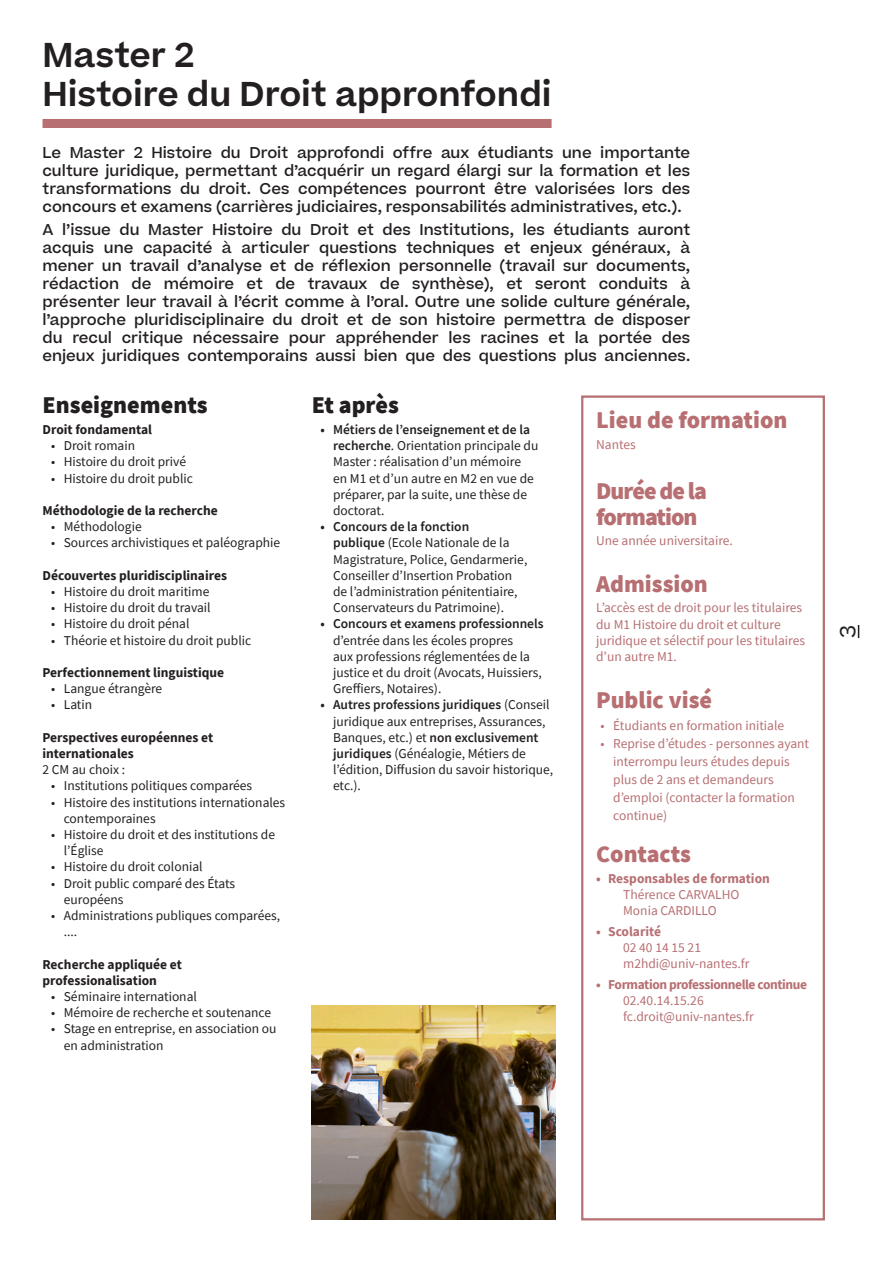
<style>
.page{position:relative;width:893px;height:1263px;background:#fff}
.page>*{position:absolute;margin:0;border:0;box-sizing:border-box;transform-origin:0 0}
.Titre{font:600 33px/39.6px "Beatrice";color:#231f20}
.sous-titre_encadré{font:900 24px "Source Sans Pro";color:#b76f72}
.sous-titre{font:900 24px "Source Sans Pro";color:#231f20}
.texte_encadré{font:900 24px/25.5px "Source Sans Pro";letter-spacing:-.04em;color:#b76f72}
.texte{font:21px "Beatrice";color:#231f20}
.t1{font:500 15px/18px "Beatrice";color:#231f20;text-align:justify}
.t2{font:13.5px/16.2px "Source Sans Pro";color:#231f20}
.texte_encadré-2{font:13.5px/16.2px "Source Sans Pro";color:#b76f72}
.t3{font:700 13.5px/16.2px "Source Sans Pro";color:#231f20}
.s1{font-weight:400}
.s2{font-weight:600}
.s3{font-weight:700}
</style>
<div class="page">
<img style="left:312px;top:1006px;width:244px;height:213px">
<svg style="left:858px;top:625px;width:1px;height:13px"></svg>
<div style="left:581px;top:395px;width:244px;height:825px;border:2px solid #b76f72"></div>
<div style="left:43px;top:119px;width:509px;height:9px;background:#b76f72"></div>
<p class="Titre" style="left:43px;top:35px;width:511px">Master 2<br>Histoire du Droit appronfondi</p>
<p class="t1" style="left:43px;top:144px;width:649px">Le Master 2 Histoire du Droit approfondi offre aux étudiants une importante culture juridique, permettant d’acquérir un regard élargi sur la formation et les transformations du droit. Ces compétences pourront être valorisées lors des concours et examens (carrières judiciaires, responsabilités administratives, etc.).</p>
<p class="t1" style="left:43px;top:220px;width:649px">A l’issue du Master Histoire du Droit et des Institutions, les étudiants auront acquis une capacité à articuler questions techniques et enjeux généraux, à mener un travail d’analyse et de réflexion personnelle (travail sur documents, rédaction de mémoire et de travaux de synthèse), et seront conduits à présenter leur travail à l’écrit comme à l’oral. Outre une solide culture générale, l’approche pluridisciplinaire du droit et de son histoire permettra de disposer du recul critique nécessaire pour appréhender les racines et la portée des enjeux juridiques contemporains aussi bien que des questions plus anciennes.</p>
<p class="sous-titre" style="left:43px;top:389px;width:167px">Enseignements</p>
<p class="t3" style="left:43px;top:421px;width:111px">Droit fondamental</p>
<p class="t2" style="left:51px;top:437px;width:86px">• Droit romain</p>
<p class="t2" style="left:51px;top:454px;width:137px">• Histoire du droit privé</p>
<p class="t2" style="left:51px;top:470px;width:143px">• Histoire du droit public</p>
<p class="t3" style="left:43px;top:502px;width:177px">Méthodologie de la recherche</p>
<p class="t2" style="left:51px;top:518px;width:92px">• Méthodologie</p>
<p class="t2" style="left:51px;top:535px;width:231px">• Sources archivistiques et paléographie</p>
<p class="t3" style="left:43px;top:567px;width:186px">Découvertes pluridisciplinaires</p>
<p class="t2" style="left:51px;top:583px;width:160px">• Histoire du droit maritime</p>
<p class="t2" style="left:51px;top:599px;width:161px">• Histoire du droit du travail</p>
<p class="t2" style="left:51px;top:616px;width:140px">• Histoire du droit pénal</p>
<p class="t2" style="left:51px;top:632px;width:202px">• Théorie et histoire du droit public</p>
<p class="t3" style="left:43px;top:664px;width:183px">Perfectionnement linguistique</p>
<p class="t2" style="left:51px;top:680px;width:113px">• Langue étrangère</p>
<p class="t2" style="left:51px;top:697px;width:43px">• Latin</p>
<p class="t3" style="left:43px;top:729px;width:172px">Perspectives européennes et internationales<br><span class="s1">2 CM au choix :</span></p>
<p class="t2" style="left:51px;top:778px;width:203px">• Institutions politiques comparées</p>
<p class="t2" style="left:64px;top:794px;width:223px;text-indent:-13px">• Histoire des institutions internationales contemporaines</p>
<p class="t2" style="left:64px;top:826px;width:213px;text-indent:-13px">• Histoire du droit et des institutions de l’Église</p>
<p class="t2" style="left:51px;top:859px;width:153px">• Histoire du droit colonial</p>
<p class="t2" style="left:64px;top:875px;width:173px;text-indent:-13px">• Droit public comparé des États européens</p>
<p class="t2" style="left:64px;top:907px;width:218px;text-indent:-13px">• Administrations publiques comparées, ....</p>
<p class="t3" style="left:43px;top:956px;width:141px">Recherche appliquée et professionalisation</p>
<p class="t2" style="left:51px;top:988px;width:147px">• Séminaire international</p>
<p class="t2" style="left:51px;top:1004px;width:222px">• Mémoire de recherche et soutenance</p>
<p class="t2" style="left:64px;top:1021px;width:214px;text-indent:-13px">• Stage en entreprise, en association ou en administration</p>
<p class="sous-titre" style="left:312px;top:389px;width:89px">Et après</p>
<p class="t2" style="left:333px;top:421px;width:207px;text-indent:-13px"><span class="s2">• Métiers de l’enseignement et de la recherche</span>. Orientation principale du<br>Master : réalisation d’un mémoire en M1 et d’un autre en M2 en vue de préparer, par la suite, une thèse de doctorat.</p>
<p class="t2" style="left:333px;top:518px;width:196px;text-indent:-13px"><span class="s2">• Concours de la fonction<br>publique</span> (Ecole Nationale de la Magistrature, Police, Gendarmerie, Conseiller d’Insertion Probation de l’administration pénitentiaire, Conservateurs du Patrimoine).</p>
<p class="t2" style="left:333px;top:616px;width:212px;text-indent:-13px"><span class="s2">• Concours et examens professionnels </span>d’entrée dans les écoles propres<br>aux professions réglementées de la justice et du droit (Avocats, Huissiers, Greffiers, Notaires).</p>
<p class="t2" style="left:333px;top:697px;width:222px;text-indent:-13px"><span class="s2">• Autres professions juridiques</span> (Conseil juridique aux entreprises, Assurances, Banques, etc.) et <span class="s2">non exclusivement juridiques</span> (Généalogie, Métiers de l’édition, Diffusion du savoir historique, etc.).</p>
<p class="sous-titre_encadré" style="left:596px;top:404px;width:193px">Lieu de formation</p>
<p class="texte_encadré-2" style="left:596px;top:436px;width:41px">Nantes</p>
<p class="texte_encadré" style="left:596px;top:478px;width:112px">Durée de la formation</p>
<p class="texte_encadré-2" style="left:596px;top:532px;width:138px">Une année universitaire.</p>
<p class="sous-titre_encadré" style="left:596px;top:567px;width:113px">Admission</p>
<p class="texte_encadré-2" style="left:596px;top:600px;width:210px">L’accès est de droit pour les titulaires du M1 Histoire du droit et culture juridique et sélectif pour les titulaires d’un autre M1.</p>
<p class="sous-titre_encadré" style="left:596px;top:683px;width:118px">Public visé</p>
<p class="texte_encadré-2" style="left:600px;top:717px;width:185px">• Étudiants en formation initiale</p>
<p class="texte_encadré-2" style="left:613px;top:734px;width:197px;line-height:18px;text-indent:-13px">• Reprise d’études - personnes ayant interrompu leurs études depuis plus de 2 ans et demandeurs d’emploi (contacter la formation continue)</p>
<p class="sous-titre_encadré" style="left:596px;top:838px;width:96px">Contacts</p>
<p class="texte_encadré-2" style="left:623px;top:870px;width:148px;text-indent:-27px"><span class="s3">• Responsables de formation<br></span>Thérence CARVALHO<br>Monia CARDILLO</p>
<p class="texte_encadré-2" style="left:623px;top:923px;width:128px;text-indent:-27px"><span class="s3">• Scolarité<br></span>02 40 14 15 21 m2hdi@univ-nantes.fr</p>
<p class="texte_encadré-2" style="left:623px;top:976px;width:185px;text-indent:-27px"><span class="s3">• Formation professionnelle continue<br></span>02.40.14.15.26 fc.droit@univ-nantes.fr</p>
<p class="texte" style="left:834px;top:638px;width:15px;rotate:-90deg">3</p>
</div>
